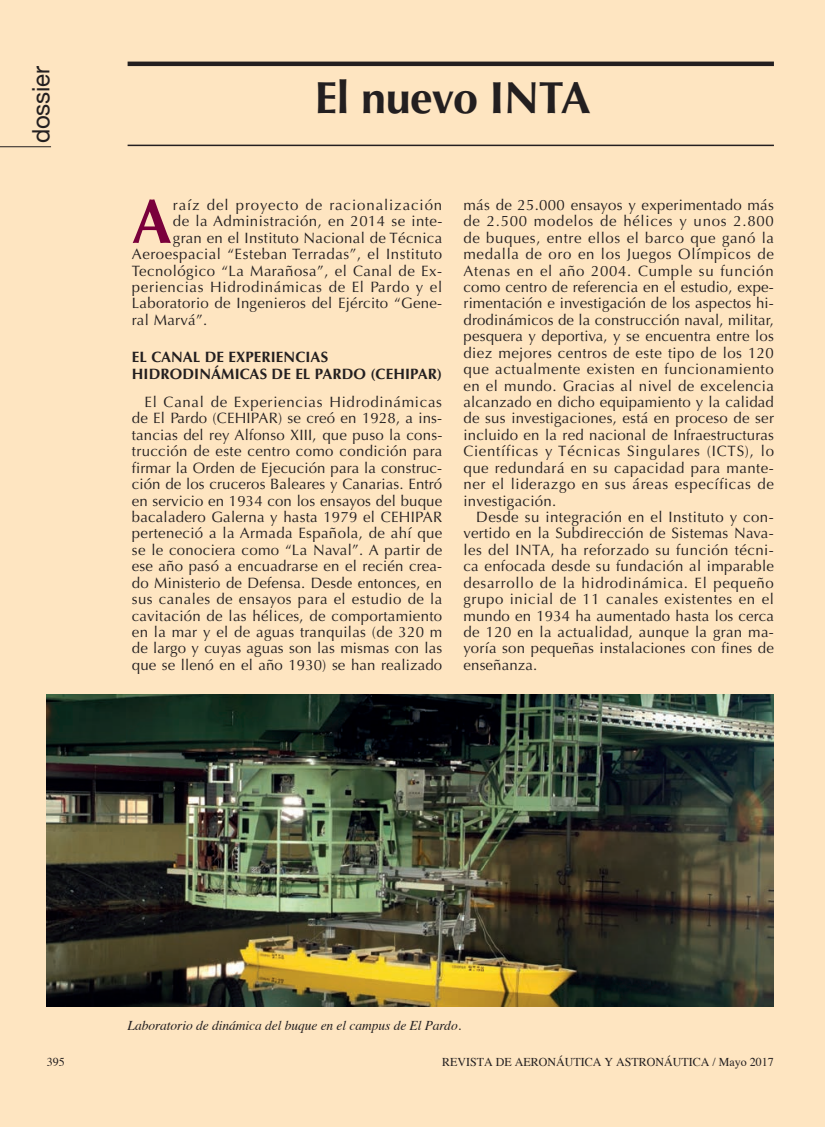
<style>
.page{position:relative;width:825px;height:1127px;background:#fee5c1}
.page>*{position:absolute;margin:0;border:0;box-sizing:border-box;transform-origin:0 0}
.t1{font:700 63px "Optima";color:#7a003b;scale:.95 1}
.t2{font:700 45px "Optima";letter-spacing:-.01em;color:#231f20}
.t3{font:24px "Helvetica Neue";letter-spacing:-.01em;color:#231f20}
.t4{font:15px/16.4px "Optima";letter-spacing:.02em;color:#231f20;text-align:justify}
.t5{font:700 15px/16.5px "Optima";letter-spacing:.01em;color:#231f20}
.t6{font:15px "Optima";letter-spacing:.045em;color:#231f20}
.t7{font:15px "Optima";letter-spacing:.06em;color:#231f20}
.t8{font:italic 13.5px "Times";letter-spacing:-.005em;color:#231f20}
.t9{font:12px "Times";color:#231f20}
</style>
<div class="page">
<hr style="left:0;top:146px;width:51px;height:1px;background:#231f20">
<hr style="left:128px;top:62px;width:646px;height:4px;background:#231f20">
<hr style="left:128px;top:145px;width:646px;height:1px;background:#231f20">
<img style="left:47px;top:694px;width:727px;height:313px">
<h3 class="t3" style="left:24px;top:143px;width:78px;rotate:-90deg">dossier</h3>
<h2 class="t2" style="left:315px;top:72px;width:277px">El nuevo INTA</h2>
<h1 class="t1" style="left:132px;top:185px;width:43px">A</h1>
<p class="t7" style="left:173px;top:196px;width:271px">raíz del proyecto de racionalización</p>
<p class="t4" style="left:173px;top:213px;width:271px">de la Administración, en 2014 se inte-</p>
<p class="t4" style="left:173px;top:230px;width:271px">gran en el Instituto Nacional de Técnica</p>
<p class="t4" style="left:132px;top:246px;width:312px">Aeroespacial “Esteban Terradas”, el Instituto</p>
<p class="t4" style="left:132px;top:263px;width:312px">Tecnológico “La Marañosa”, el Canal de Ex-</p>
<p class="t6" style="left:132px;top:278px;width:312px">periencias Hidrodinámicas de El Pardo y el</p>
<p class="t4" style="left:132px;top:295px;width:312px">Laboratorio de Ingenieros del Ejército “Gene-</p>
<p class="t4" style="left:132px;top:312px;width:77px">ral Marvá”.</p>
<p class="t5" style="left:132px;top:349px;width:312px">EL CANAL DE EXPERIENCIAS<br>HIDRODINÁMICAS DE EL PARDO (CEHIPAR)</p>
<p class="t4" style="left:132px;top:394px;width:312px;text-indent:13px">El Canal de Experiencias Hidrodinámicas de El Pardo (CEHIPAR) se creó en 1928, a ins&shy;tancias del rey Alfonso XIII, que puso la cons&shy;trucción de este centro como condición para firmar la Orden de Ejecución para la construc&shy;ción de los cruceros Baleares y Canarias. Entró en servicio en 1934 con los ensayos del buque bacaladero Galerna y hasta 1979 el CEHIPAR perteneció a la Armada Española, de ahí que se le conociera como “La Naval”. A partir de ese año pasó a encuadrarse en el recién crea&shy;do Ministerio de Defensa. Desde entonces, en sus canales de ensayos para el estudio de la cavitación de las hélices, de comportamiento en la mar y el de aguas tranquilas (de 320 m de largo y cuyas aguas son las mismas con las que se llenó en el año 1930) se han realizado</p>
<p class="t4" style="left:463px;top:197px;width:312px">más de 25.000 ensayos y experimentado más de 2.500 modelos de hélices y unos 2.800 de buques, entre ellos el barco que ganó la medalla de oro en los Juegos Olímpicos de Atenas en el año 2004. Cumple su función como centro de referencia en el estudio, expe&shy;rimentación e investigación de los aspectos hi&shy;drodinámicos de la construcción naval, militar, pesquera y deportiva, y se encuentra entre los diez mejores centros de este tipo de los 120 que actualmente existen en funcionamiento en el mundo. Gracias al nivel de excelencia alcanzado en dicho equipamiento y la calidad de sus investigaciones, está en proceso de ser incluido en la red nacional de Infraestructuras Científicas y Técnicas Singulares (ICTS), lo que redundará en su capacidad para mante&shy;ner el liderazgo en sus áreas específicas de investigación.</p>
<p class="t4" style="left:463px;top:509px;width:312px;text-indent:13px">Desde su integración en el Instituto y con&shy;vertido en la Subdirección de Sistemas Nava&shy;les del INTA, ha reforzado su función técni&shy;ca enfocada desde su fundación al imparable desarrollo de la hidrodinámica. El pequeño grupo inicial de 11 canales existentes en el mundo en 1934 ha aumentado hasta los cerca de 120 en la actualidad, aunque la gran ma&shy;yoría son pequeñas instalaciones con fines de enseñanza.</p>
<p class="t8" style="left:128px;top:1013px;width:335px">Laboratorio de dinámica del buque en el campus de El Pardo.</p>
<p class="t9" style="left:47px;top:1050px;width:19px">395</p>
<p class="t9" style="left:442px;top:1050px;width:333px">REVISTA DE AERONÁUTICA Y ASTRONÁUTICA / Mayo 2017</p>
<p class="t9" style="left:756px;top:1050px;width:19px">395</p>
</div>
